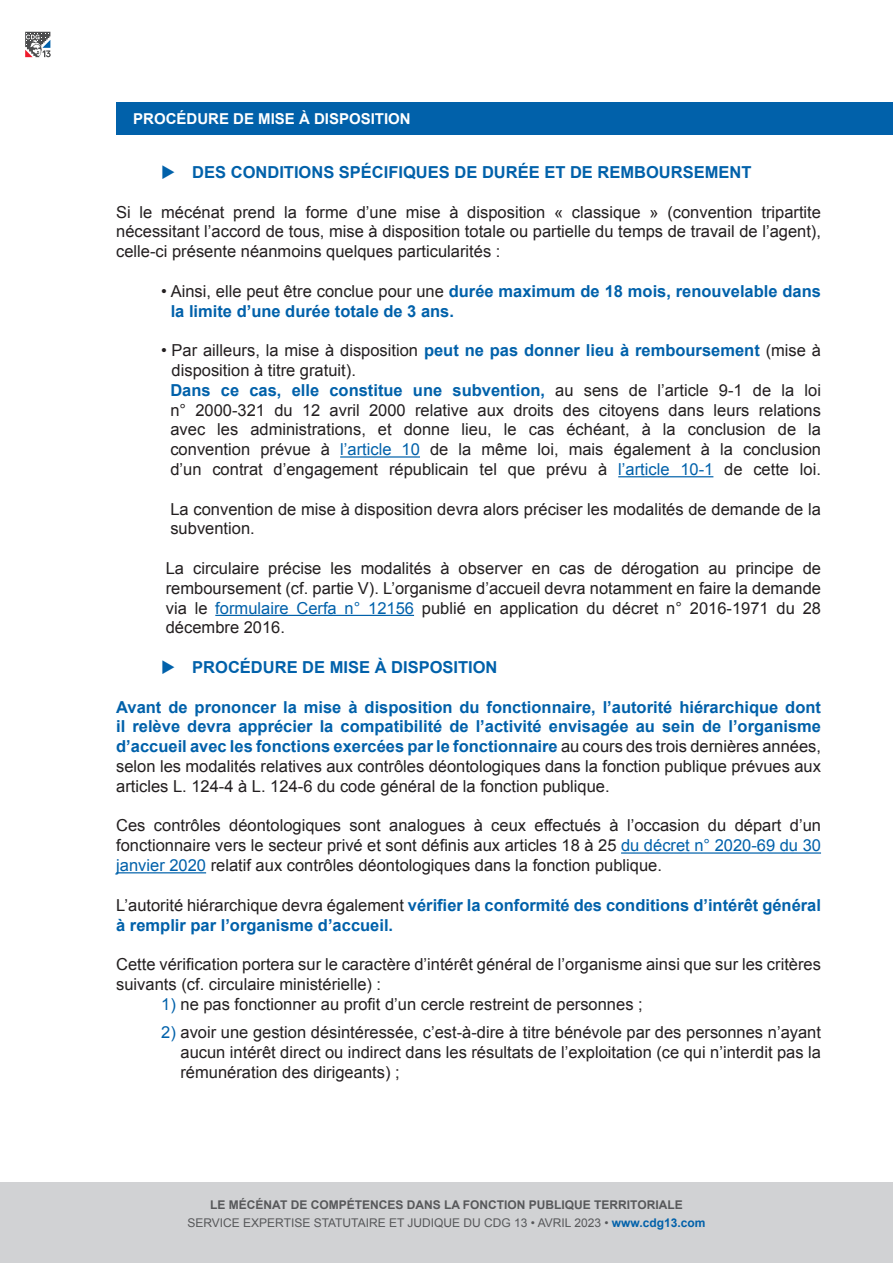
<style>
.page{position:relative;width:893px;height:1263px;background:#fff}
.page>*{position:absolute;margin:0;border:0;box-sizing:border-box;transform-origin:0 0}
.t1{font:16.5px/19.8px "Arial";color:#231f20;text-align:justify}
.t2{font:700 16.5px/19.8px "Arial";color:#0161aa}
.t3{font:700 15px "Arial";color:#fff}
.t4{font:12px "Arial";color:#57585a}
.t5{font:700 12px "Arial";color:#57585a}
.s1{font-weight:400;color:#231f20}
.s2{font-weight:700;color:#0161aa}
.s3{color:#0161aa}
</style>
<div class="page">
<div style="left:0;top:1182px;width:893px;height:81px;background:#d1d2d4"></div>
<hr style="left:340px;top:456px;width:80px;height:2px;background:#0161aa">
<hr style="left:618px;top:476px;width:95px;height:1px;background:#0161aa">
<hr style="left:215px;top:615px;width:199px;height:1px;background:#0161aa">
<hr style="left:621px;top:852px;width:200px;height:2px;background:#0161aa">
<hr style="left:116px;top:872px;width:90px;height:1px;background:#0161aa">
<div style="left:116px;top:103px;width:777px;height:32px;background:#0161aa"></div>
<svg style="left:25px;top:32px;width:26px;height:25px"></svg>
<p class="t3" style="left:133px;top:109px;width:279px">PROCÉDURE DE MISE À DISPOSITION</p>
<p class="t2" style="left:161px;top:163px;width:592px">◆ DES CONDITIONS SPÉCIFIQUES DE DURÉE ET DE REMBOURSEMENT</p>
<p class="t1" style="left:116px;top:202px;width:706px">Si le mécénat prend la forme d’une mise à disposition « classique » (convention tripartite nécessitant l’accord de tous, mise à disposition totale ou partielle du temps de travail de l’agent), celle-ci présente néanmoins quelques particularités :</p>
<p class="t2" style="left:171px;top:282px;width:652px;text-indent:-9px"><span class="s1">• Ainsi, elle peut être conclue pour une</span> durée maximum de 18 mois, renouvelable dans la limite d’une durée totale de 3 ans.</p>
<p class="t1" style="left:172px;top:341px;width:651px;text-indent:-10px">• Par ailleurs, la mise à disposition <span class="s2">peut ne pas donner lieu à remboursement</span> (mise à disposition à titre gratuit).</p>
<p class="t1" style="left:170px;top:380px;width:652px"><span class="s2">Dans ce cas, elle constitue une subvention,</span> au sens de l’article 9-1 de la loi n° 2000-321 du 12 avril 2000 relative aux droits des citoyens dans leurs relations avec les administrations, et donne lieu, le cas échéant, à la conclusion de la convention prévue à <span class="s3">l’article 10</span> de la même loi, mais également à la conclusion d’un contrat d’engagement républicain tel que prévu à <span class="s3">l’article 10-1</span> de cette loi.</p>
<p class="t1" style="left:170px;top:499px;width:652px">La convention de mise à disposition devra alors préciser les modalités de demande de la subvention.</p>
<p class="t1" style="left:166px;top:558px;width:657px">La circulaire précise les modalités à observer en cas de dérogation au principe de remboursement (cf. partie V). L’organisme d’accueil devra notamment en faire la demande via le <span class="s3">formulaire Cerfa n° 12156</span> publié en application du décret n° 2016-1971 du 28 décembre 2016.</p>
<p class="t2" style="left:161px;top:658px;width:338px">◆ PROCÉDURE DE MISE À DISPOSITION</p>
<p class="t2" style="left:116px;top:697px;width:706px;text-align:justify">Avant de prononcer la mise à disposition du fonctionnaire, l’autorité hiérarchique dont il relève devra apprécier la compatibilité de l’activité envisagée au sein de l’organisme d’accueil avec les fonctions exercées par le fonctionnaire <span class="s1">au cours des trois dernières années, selon les modalités relatives aux contrôles déontologiques dans la fonction publique prévues aux articles L. 124-4 à L. 124-6 du code général de la fonction publique.</span></p>
<p class="t1" style="left:116px;top:816px;width:706px">Ces contrôles déontologiques sont analogues à ceux effectués à l’occasion du départ d’un fonctionnaire vers le secteur privé et sont définis aux articles 18 à 25 <span class="s3">du décret n° 2020-69 du 30 janvier 2020</span> relatif aux contrôles déontologiques dans la fonction publique.</p>
<p class="t2" style="left:116px;top:895px;width:706px"><span class="s1">L’autorité hiérarchique devra également</span> vérifier la conformité des conditions d’intérêt général à remplir par l’organisme d’accueil.</p>
<p class="t1" style="left:116px;top:954px;width:706px">Cette vérification portera sur le caractère d’intérêt général de l’organisme ainsi que sur les critères suivants (cf. circulaire ministérielle) :</p>
<p class="t1" style="left:161px;top:994px;width:483px"><span class="s3">1)</span> ne pas fonctionner au profit d’un cercle restreint de personnes ;</p>
<p class="t1" style="left:180px;top:1022px;width:642px;text-indent:-19px"><span class="s3">2)</span> avoir une gestion désintéressée, c’est-à-dire à titre bénévole par des personnes n’ayant aucun intérêt direct ou indirect dans les résultats de l’exploitation (ce qui n’interdit pas la rémunération des dirigeants) ;</p>
<p class="t5" style="left:210px;top:1197px;width:474px">LE MÉCÉNAT DE COMPÉTENCES DANS LA FONCTION PUBLIQUE TERRITORIALE</p>
<p class="t4" style="left:187px;top:1215px;width:520px">SERVICE EXPERTISE STATUTAIRE ET JUDIQUE DU CDG 13 • AVRIL 2023 • <span class="s2">www.cdg13.com</span></p>
</div>
